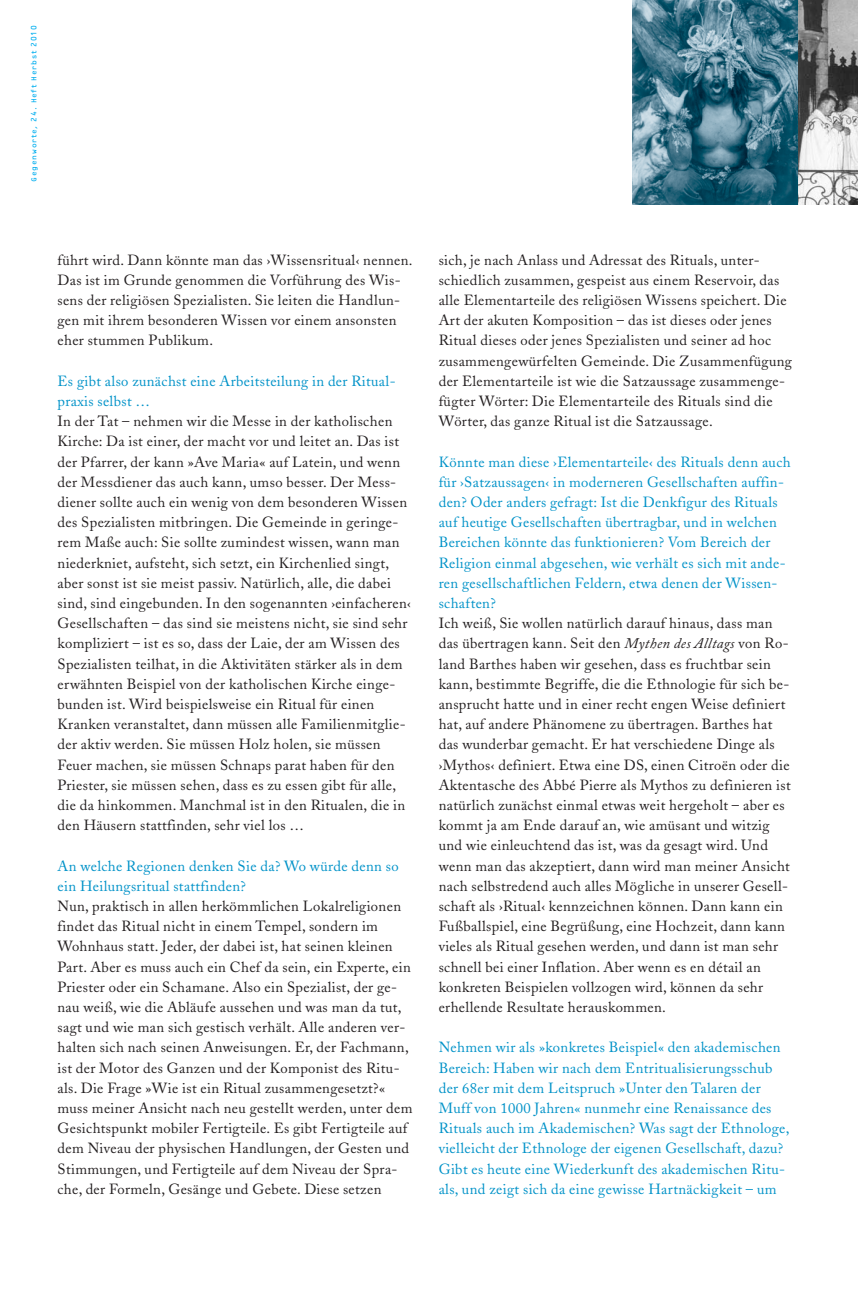
<style>
.page{position:relative;width:858px;height:1296px;background:#fff}
.page>*{position:absolute;margin:0;border:0;box-sizing:border-box;transform-origin:0 0}
.t1{font:14.7px/20.2px "Adobe Caslon";letter-spacing:.025em;color:#231f20}
.t2{font:14.7px/20.2px "Adobe Caslon";letter-spacing:.025em;color:#0092c8}
.t3{font:7.5px "OCRF";letter-spacing:.095em;color:#00aeef}
.s1{font-style:italic}
</style>
<div class="page">
<img style="left:632px;top:0;width:226px;height:205px">
<svg style="left:798px;top:0;width:60px;height:204px"></svg>
<p class="t3" style="left:31px;top:182px;width:158px;rotate:-90deg">Gegenworte, 24. Heft Herbst 2010</p>
<p class="t1" style="left:58px;top:251px;width:357px">führt wird. Dann könnte man das ›Wissensritual‹ nennen.<br>Das ist im Grunde genommen die Vorführung des Wis&shy;sens der religiösen Spezialisten. Sie leiten die Handlun&shy;gen mit ihrem besonderen Wissen vor einem ansonsten eher stummen Publikum.</p>
<p class="t2" style="left:58px;top:373px;width:340px">Es gibt also zunächst eine Arbeitsteilung in der Ritual&shy;praxis selbst …</p>
<p class="t1" style="left:58px;top:413px;width:355px">In der Tat – nehmen wir die Messe in der katholischen Kirche: Da ist einer, der macht vor und leitet an. Das ist der Pfarrer, der kann »Ave Maria« auf Latein, und wenn der Messdiener das auch kann, umso besser. Der Mess&shy;diener sollte auch ein wenig von dem besonderen Wissen des Spezialisten mitbringen. Die Gemeinde in geringe&shy;rem Maße auch: Sie sollte zumindest wissen, wann man niederkniet, aufsteht, sich setzt, ein Kirchenlied singt, aber sonst ist sie meist passiv. Natürlich, alle, die dabei sind, sind eingebunden. In den sogenannten ›einfacheren‹ Gesellschaften – das sind sie meistens nicht, sie sind sehr kompliziert – ist es so, dass der Laie, der am Wissen des Spezialisten teilhat, in die Aktivitäten stärker als in dem erwähnten Beispiel von der katholischen Kirche einge&shy;bunden ist. Wird beispielsweise ein Ritual für einen Kranken veranstaltet, dann müssen alle Familienmitglie&shy;der aktiv werden. Sie müssen Holz holen, sie müssen Feuer machen, sie müssen Schnaps parat haben für den Priester, sie müssen sehen, dass es zu essen gibt für alle, die da hinkommen. Manchmal ist in den Ritualen, die in den Häusern stattfinden, sehr viel los …</p>
<p class="t2" style="left:58px;top:857px;width:343px">An welche Regionen denken Sie da? Wo würde denn so ein Heilungsritual stattfinden?</p>
<p class="t1" style="left:58px;top:898px;width:357px">Nun, praktisch in allen herkömmlichen Lokalreligionen findet das Ritual nicht in einem Tempel, sondern im Wohnhaus statt. Jeder, der dabei ist, hat seinen kleinen Part. Aber es muss auch ein Chef da sein, ein Experte, ein Priester oder ein Schamane. Also ein Spezialist, der ge&shy;nau weiß, wie die Abläufe aussehen und was man da tut, sagt und wie man sich gestisch verhält. Alle anderen ver&shy;halten sich nach seinen Anweisungen. Er, der Fachmann, ist der Motor des Ganzen und der Komponist des Ritu&shy;als. Die Frage »Wie ist ein Ritual zusammengesetzt?« muss meiner Ansicht nach neu gestellt werden, unter dem Gesichtspunkt mobiler Fertigteile. Es gibt Fertigteile auf dem Niveau der physischen Handlungen, der Gesten und Stimmungen, und Fertigteile auf dem Niveau der Spra&shy;che, der Formeln, Gesänge und Gebete. Diese setzen</p>
<p class="t1" style="left:439px;top:251px;width:355px">sich, je nach Anlass und Adressat des Rituals, unter&shy;schiedlich zusammen, gespeist aus einem Reservoir, das alle Elementarteile des religiösen Wissens speichert. Die Art der akuten Komposition – das ist dieses oder jenes Ritual dieses oder jenes Spezialisten und seiner ad hoc zusammengewürfelten Gemeinde. Die Zusammenfügung der Elementarteile ist wie die Satzaussage zusammenge&shy;fügter Wörter: Die Elementarteile des Rituals sind die Wörter, das ganze Ritual ist die Satzaussage.</p>
<p class="t2" style="left:439px;top:453px;width:354px">Könnte man diese ›Elementarteile‹ des Rituals denn auch für ›Satzaussagen‹ in moderneren Gesellschaften auffin&shy;den? Oder anders gefragt: Ist die Denkfigur des Rituals auf heutige Gesellschaften übertragbar, und in welchen Bereichen könnte das funktionieren? Vom Bereich der Religion einmal abgesehen, wie verhält es sich mit ande&shy;ren gesellschaftlichen Feldern, etwa denen der Wissen&shy;schaften?</p>
<p class="t1" style="left:439px;top:615px;width:354px">Ich weiß, Sie wollen natürlich darauf hinaus, dass man das übertragen kann. Seit den <span class="s1">Mythen des Alltags</span> von Ro&shy;land Barthes haben wir gesehen, dass es fruchtbar sein kann, bestimmte Begriffe, die die Ethnologie für sich be&shy;ansprucht hatte und in einer recht engen Weise definiert hat, auf andere Phänomene zu übertragen. Barthes hat das wunderbar gemacht. Er hat verschiedene Dinge als ›Mythos‹ definiert. Etwa eine DS, einen Citroën oder die Aktentasche des Abbé Pierre als Mythos zu definieren ist natürlich zunächst einmal etwas weit hergeholt – aber es kommt ja am Ende darauf an, wie amüsant und witzig und wie einleuchtend das ist, was da gesagt wird. Und wenn man das akzeptiert, dann wird man meiner Ansicht nach selbstredend auch alles Mögliche in unserer Gesell&shy;schaft als ›Ritual‹ kennzeichnen können. Dann kann ein Fußballspiel, eine Begrüßung, eine Hochzeit, dann kann vieles als Ritual gesehen werden, und dann ist man sehr schnell bei einer Inflation. Aber wenn es en détail an konkreten Beispielen vollzogen wird, können da sehr erhellende Resultate herauskommen.</p>
<p class="t2" style="left:439px;top:1039px;width:352px">Nehmen wir als »konkretes Beispiel« den akademischen Bereich: Haben wir nach dem Entritualisierungsschub der 68er mit dem Leitspruch »Unter den Talaren der Muff von 1000 Jahren« nunmehr eine Renaissance des Rituals auch im Akademischen? Was sagt der Ethnologe, vielleicht der Ethnologe der eigenen Gesellschaft, dazu?<br>Gibt es heute eine Wiederkunft des akademischen Ritu&shy;als, und zeigt sich da eine gewisse Hartnäckigkeit – um</p>
</div>
